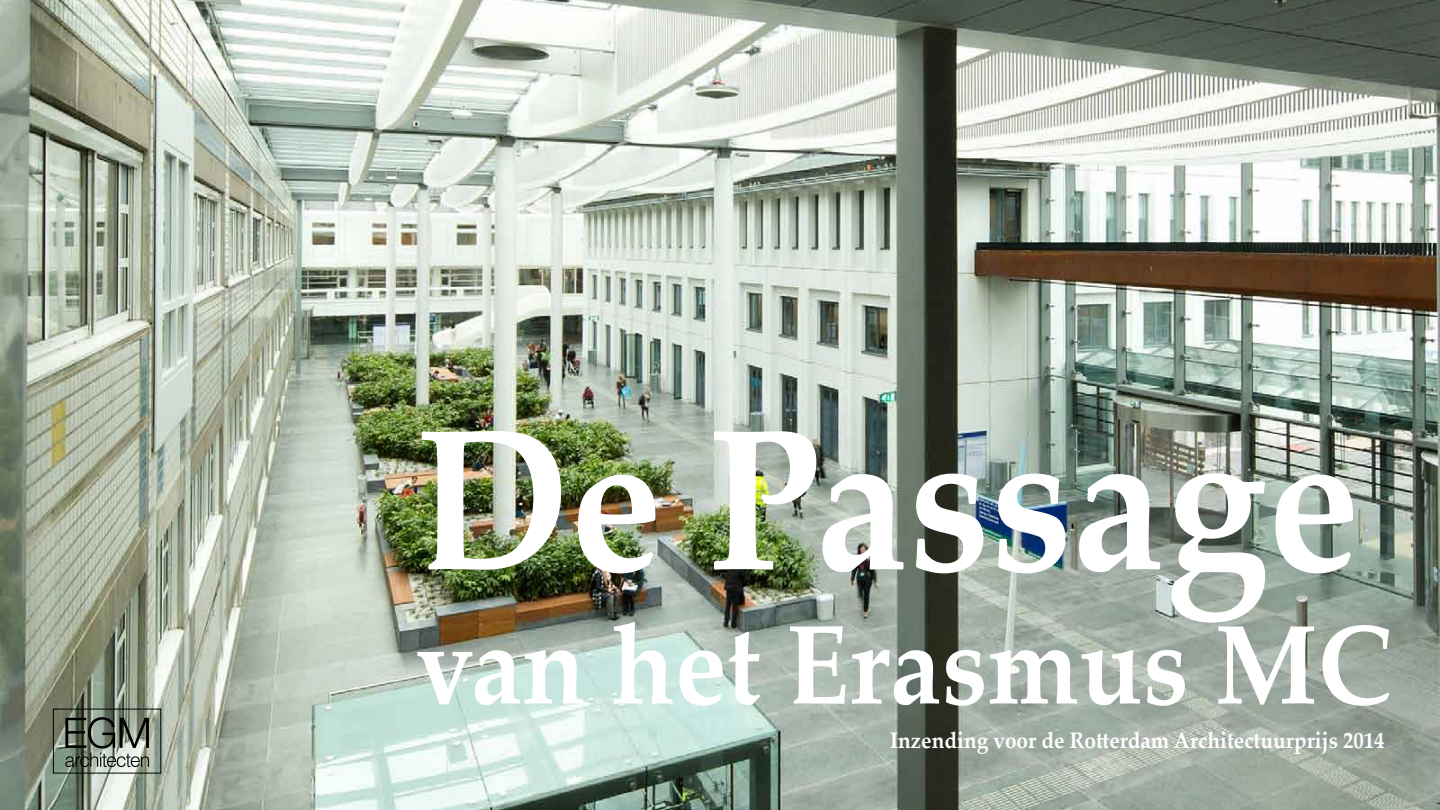
<style>
.page{position:relative;width:1440px;height:810px;background:#fff}
.page>*{position:absolute;margin:0;border:0;box-sizing:border-box;transform-origin:0 0}
.t1{font:700 200px "Palatino Linotype";color:#fff;scale:.92 1}
.t2{font:700 111.88px "Palatino Linotype";color:#fff;scale:.92 1}
.t3{font:700 22.5px "Palatino Linotype";color:#fff;scale:.92 1}
</style>
<div class="page">
<img style="left:0;top:0;width:1440px;height:810px">
<div style="left:53px;top:709px;width:108px;height:65px;border:1px solid #000"></div>
<svg style="left:65px;top:717px;width:84px;height:50px;background:#6f776c"></svg>
<h1 class="t1" style="left:416px;top:359px;width:1027px">De Passage</h1>
<h2 class="t2" style="left:416px;top:586px;width:1063px">van het Erasmus MC</h2>
<p class="t3" style="left:890px;top:725px;width:539px">Inzending voor de Rotterdam Architectuurprijs 2014</p>
</div>
